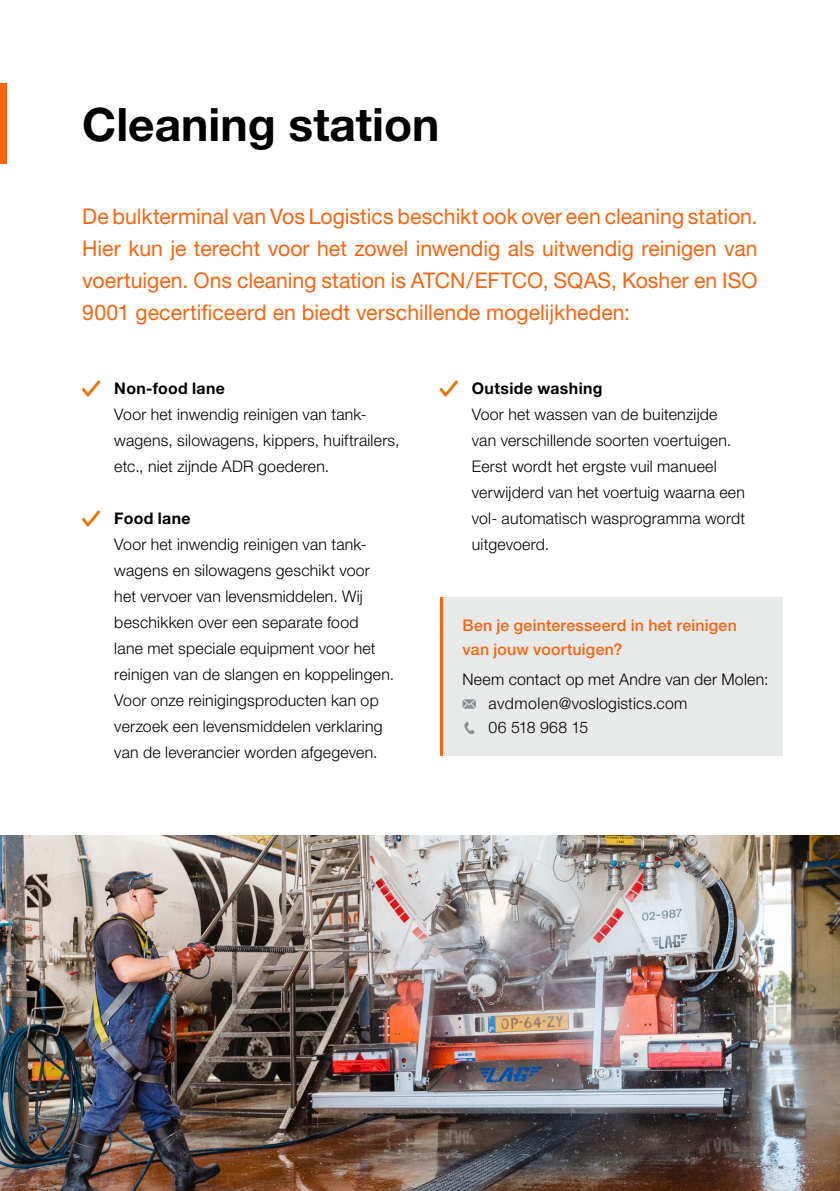
<style>
.page{position:relative;width:840px;height:1191px;background:#fff}
.page>*{position:absolute;margin:0;border:0;box-sizing:border-box;transform-origin:0 0}
.t1{font:700 46px "Helvetica Neue LT Std";color:#000}
.t2{font:21.6px/32px "Helvetica Neue LT Std";letter-spacing:.005em;color:#fb630e;text-align:justify}
.t3{font:300 16px/26px "Helvetica Neue LT Std";letter-spacing:.015em;color:#000}
.t4{font:500 16px/24px "Helvetica Neue LT Std";letter-spacing:.015em;color:#fb630e}
.t5{font:700 16px "Helvetica Neue LT Std";letter-spacing:.025em;color:#000}
</style>
<div class="page">
<img style="left:0;top:835px;width:839px;height:355px">
<div style="left:439px;top:597px;width:343px;height:158px;background:#e8e9e9"></div>
<svg style="left:462px;top:699px;width:13px;height:9px"></svg>
<svg style="left:464px;top:722px;width:10px;height:12px"></svg>
<hr style="left:439px;top:597px;width:3px;height:158px;background:#fb630e">
<div style="left:0;top:83px;width:7px;height:81px;background:#fb630e"></div>
<h1 class="t1" style="left:82px;top:96px;width:358px">Cleaning station</h1>
<p class="t2" style="left:82px;top:200px;width:676px">De bulkterminal van Vos Logistics beschikt ook over een cleaning station.<br>Hier kun je terecht voor het zowel inwendig als uitwendig reinigen van voertuigen. Ons cleaning station is ATCN/EFTCO, SQAS, Kosher en ISO 9001 gecertificeerd en biedt verschillende mogelijkheden:</p>
<p class="t5" style="left:114px;top:378px;width:112px">Non-food lane</p>
<p class="t3" style="left:114px;top:401px;width:287px">Voor het inwendig reinigen van tank&shy;wagens, silowagens, kippers, huiftrailers, etc., niet zijnde ADR goederen.</p>
<p class="t5" style="left:114px;top:508px;width:78px">Food lane</p>
<p class="t3" style="left:114px;top:530px;width:281px">Voor het inwendig reinigen van tank&shy;wagens en silowagens geschikt voor het vervoer van levensmiddelen. Wij beschikken over een separate food<br>lane met speciale equipment voor het reinigen van de slangen en koppelingen.<br>Voor onze reinigingsproducten kan op verzoek een levensmiddelen verklaring van de leverancier worden afgegeven.</p>
<p class="t5" style="left:471px;top:378px;width:132px">Outside washing</p>
<p class="t3" style="left:471px;top:401px;width:274px">Voor het wassen van de buitenzijde van verschillende soorten voertuigen.<br>Eerst wordt het ergste vuil manueel verwijderd van het voertuig waarna een vol- automatisch wasprogramma wordt uitgevoerd.</p>
<p class="t4" style="left:462px;top:613px;width:275px">Ben je geinteresseerd in het reinigen van jouw voortuigen?</p>
<p class="t3" style="left:488px;top:666px;width:281px;line-height:24px;text-indent:-26px">Neem contact op met Andre van der Molen: avdmolen@voslogistics.com<br>06 518 968 15</p>
</div>
